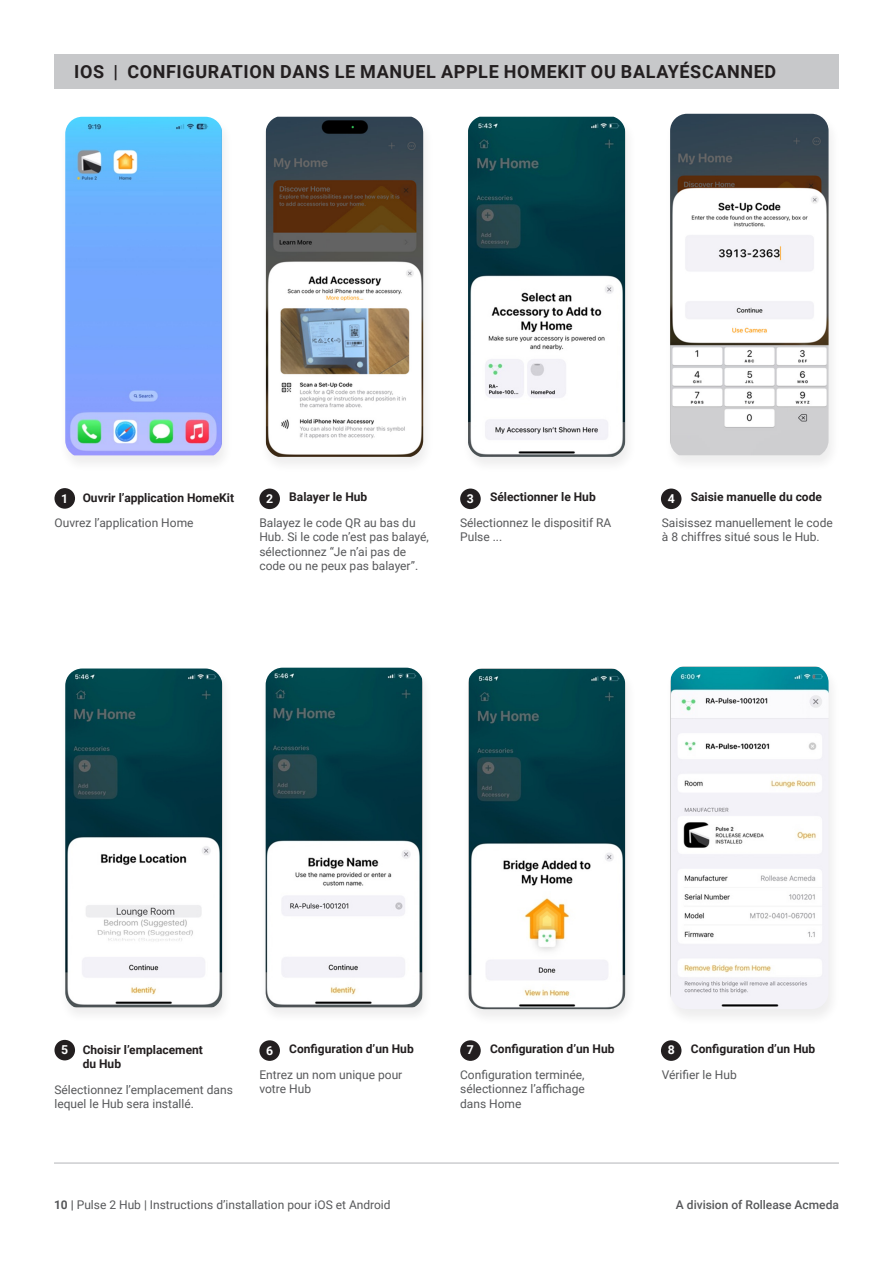
<style>
.page{position:relative;width:893px;height:1263px;background:#fff}
.page>*{position:absolute;margin:0;border:0;box-sizing:border-box;transform-origin:0 0}
.H2_Heading___Medium{font:700 18px "Roboto";letter-spacing:.035em;color:#231f20}
.Body_Paragraph{font:700 12.3px "Roboto";color:#fff}
.Body_Paragraph-2{font:12px/14.4px "Roboto";color:#57585a}
.Box_Title{font:700 12px/14.4px "Roboto";color:#231f20}
.t1{font:500 12px "Roboto";color:#57585a}
.s1{font-weight:700}
</style>
<div class="page">
<hr style="left:54px;top:1162px;width:785px;height:1px;background:#bcbdc0">
<div style="left:54px;top:54px;width:785px;height:34px;background:#c7c8ca"></div>
<div style="left:54px;top:488px;width:21px;height:21px;background:#231f20;border-radius:50%"></div>
<div style="left:259px;top:488px;width:21px;height:21px;background:#231f20;border-radius:50%"></div>
<div style="left:460px;top:488px;width:21px;height:21px;background:#231f20;border-radius:50%"></div>
<div style="left:661px;top:488px;width:20px;height:21px;background:#231f20;border-radius:50%"></div>
<div style="left:54px;top:1040px;width:21px;height:20px;background:#231f20;border-radius:50%"></div>
<div style="left:259px;top:1040px;width:21px;height:21px;background:#231f20;border-radius:50%"></div>
<div style="left:460px;top:1040px;width:21px;height:21px;background:#231f20;border-radius:50%"></div>
<div style="left:661px;top:1040px;width:20px;height:21px;background:#231f20;border-radius:50%"></div>
<div style="left:59px;top:115px;width:174px;height:357px;background:#fafafa"></div>
<img style="left:65px;top:117px;width:157px;height:338px">
<div style="left:260px;top:115px;width:175px;height:359px;background:#231f20;opacity:.08"></div>
<img style="left:266px;top:117px;width:157px;height:340px">
<div style="left:461px;top:115px;width:176px;height:359px;background:#231f20;opacity:.08"></div>
<img style="left:468px;top:117px;width:157px;height:340px">
<div style="left:664px;top:112px;width:176px;height:360px;background:#fbfbfb"></div>
<img style="left:670px;top:114px;width:158px;height:341px">
<img style="left:65px;top:668px;width:157px;height:341px">
<div style="left:259px;top:666px;width:174px;height:357px;background:#fbfbfb"></div>
<img style="left:266px;top:668px;width:157px;height:341px">
<div style="left:462px;top:668px;width:174px;height:358px;background:#231f20;opacity:.08"></div>
<img style="left:468px;top:668px;width:157px;height:341px">
<div style="left:665px;top:666px;width:175px;height:360px;background:#fbfbfb"></div>
<img style="left:670px;top:666px;width:158px;height:343px">
<p class="H2_Heading___Medium" style="left:74px;top:59px;width:704px">IOS | CONFIGURATION DANS LE MANUEL APPLE HOMEKIT OU BALAYÉSCANNED</p>
<p class="Box_Title" style="left:83px;top:490px;width:153px">Ouvrir l’application HomeKit</p>
<p class="Box_Title" style="left:289px;top:489px;width:80px">Balayer le Hub</p>
<p class="Box_Title" style="left:490px;top:489px;width:107px">Sélectionner le Hub</p>
<p class="Box_Title" style="left:691px;top:489px;width:133px">Saisie manuelle du code</p>
<p class="Body_Paragraph-2" style="left:54px;top:515px;width:141px">Ouvrez l’application Home</p>
<p class="Body_Paragraph-2" style="left:259px;top:515px;width:171px">Balayez le code QR au bas du<br>Hub. Si le code n’est pas balayé, sélectionnez “Je n’ai pas de code ou ne peux pas balayer”.</p>
<p class="Body_Paragraph-2" style="left:460px;top:515px;width:153px">Sélectionnez le dispositif RA<br>Pulse ...</p>
<p class="Body_Paragraph-2" style="left:662px;top:515px;width:173px">Saisissez manuellement le code à 8 chiffres situé sous le Hub.</p>
<p class="Body_Paragraph" style="left:61px;top:489px;width:9px">1</p>
<p class="Body_Paragraph" style="left:266px;top:490px;width:9px">2</p>
<p class="Body_Paragraph" style="left:467px;top:490px;width:9px">3</p>
<p class="Body_Paragraph" style="left:668px;top:490px;width:9px">4</p>
<p class="Box_Title" style="left:83px;top:1042px;width:122px">Choisir l’emplacement du Hub</p>
<p class="Box_Title" style="left:289px;top:1041px;width:126px">Configuration d’un Hub</p>
<p class="Box_Title" style="left:490px;top:1041px;width:126px">Configuration d’un Hub</p>
<p class="Box_Title" style="left:691px;top:1041px;width:126px">Configuration d’un Hub</p>
<p class="Body_Paragraph-2" style="left:54px;top:1082px;width:180px">Sélectionnez l’emplacement dans lequel le Hub sera installé.</p>
<p class="Body_Paragraph" style="left:61px;top:1041px;width:9px">5</p>
<p class="Body_Paragraph" style="left:266px;top:1042px;width:9px">6</p>
<p class="Body_Paragraph" style="left:467px;top:1041px;width:9px">7</p>
<p class="Body_Paragraph" style="left:668px;top:1041px;width:9px">8</p>
<p class="Body_Paragraph-2" style="left:259px;top:1067px;width:144px">Entrez un nom unique pour votre Hub</p>
<p class="Body_Paragraph-2" style="left:460px;top:1067px;width:126px;text-align:justify">Configuration terminée, sélectionnez l’affichage dans Home</p>
<p class="Body_Paragraph-2" style="left:662px;top:1067px;width:76px">Vérifier le Hub</p>
<p class="Body_Paragraph-2" style="left:54px;top:1197px;width:338px"><span class="s1">10 |</span> Pulse 2 Hub | Instructions d’installation pour iOS et Android</p>
<p class="t1" style="left:676px;top:1196px;width:165px">A division of Rollease Acmeda</p>
</div>
